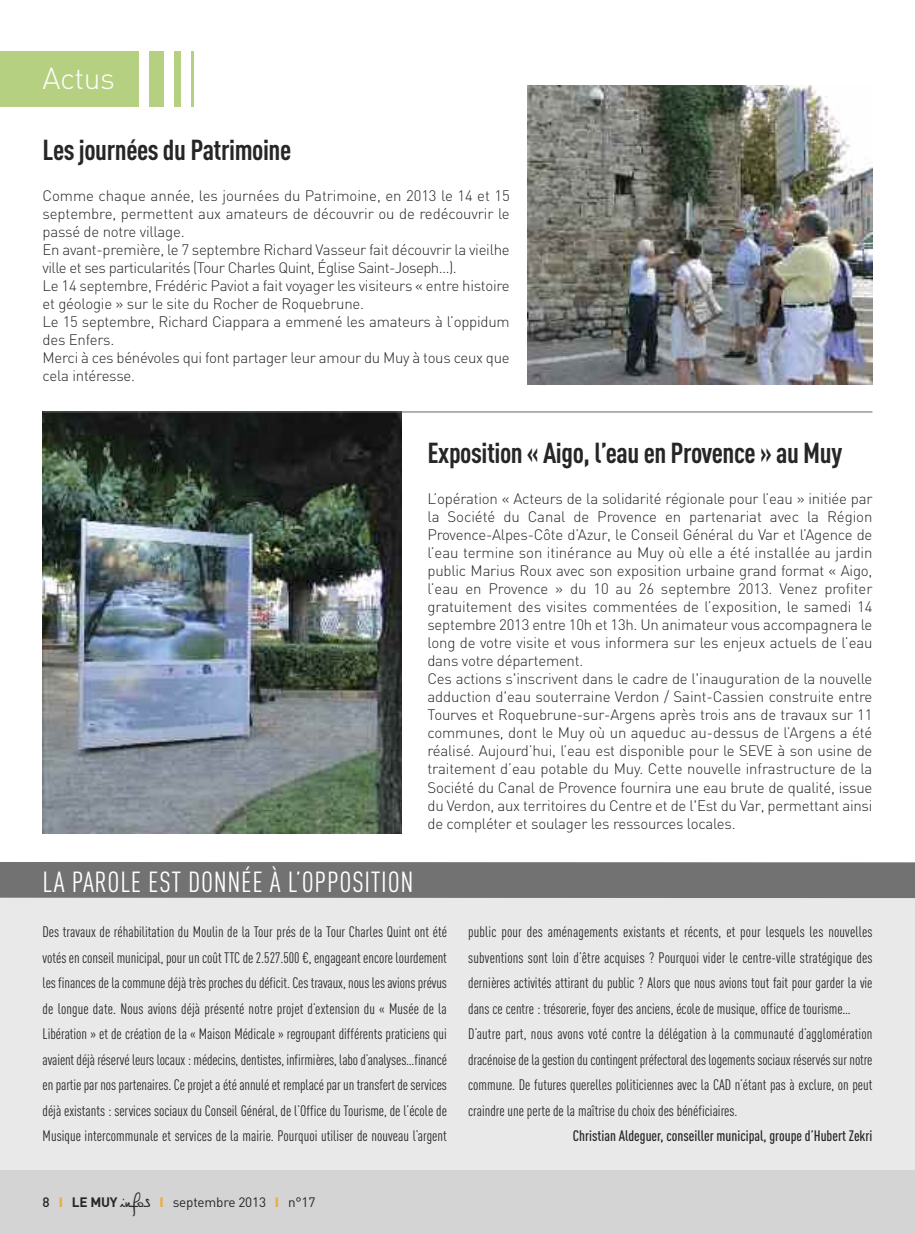
<style>
.page{position:relative;width:915px;height:1234px;background:#fff}
.page>*{position:absolute;margin:0;border:0;box-sizing:border-box;transform-origin:0 0}
.t1{font:300 30px "DIN";letter-spacing:-.015em;color:#fff}
.t2{font:28.65px "DIN Cond";letter-spacing:.025em;color:#fff}
.t3{font:700 28.5px "DIN Cond";letter-spacing:-.015em;color:#272627}
.t4{font:300 15px/18px "DIN";letter-spacing:-.015em;color:#272627}
.t5{font:15px/25.5px "DIN Cond";color:#272627;text-align:justify}
.t6{font:500 15px "DIN Cond";color:#272627}
.t7{font:13.5px "DIN";letter-spacing:-.015em;color:#272627}
.s1{font-weight:500}
.s2{font-weight:900;color:#e9ae47}
.s3{font-weight:700}
.s4{font-family:"Philippe";font-size:16.5px}
</style>
<div class="page">
<div style="left:0;top:863px;width:914px;height:306px;background:#e9e9e9"></div>
<div style="left:0;top:861px;width:914px;height:36px;background:#737272"></div>
<div style="left:0;top:1169px;width:914px;height:64px;background:#d4d4d4"></div>
<img style="left:43px;top:412px;width:358px;height:420px">
<div style="left:0;top:51px;width:139px;height:55px;background:#b6d081"></div>
<div style="left:150px;top:51px;width:14px;height:55px;background:#b6d081"></div>
<div style="left:175px;top:51px;width:6px;height:55px;background:#b6d081"></div>
<hr style="left:192px;top:51px;width:2px;height:55px;background:#b6d081">
<img style="left:527px;top:85px;width:345px;height:299px">
<hr style="left:43px;top:411px;width:829px;height:1px;background:#686768">
<h1 class="t1" style="left:43px;top:68px;width:74px">Actus</h1>
<h3 class="t3" style="left:43px;top:139px;width:250px">Les journées du Patrimoine</h3>
<p class="t4" style="left:43px;top:188px;width:468px">Comme chaque année, les journées du Patrimoine, en 2013 le 14 et 15 septembre, permettent aux amateurs de découvrir ou de redécouvrir le passé de notre village.<br>En avant-première, le 7 septembre Richard Vasseur fait découvrir la vieilhe ville et ses particularités (Tour Charles Quint, Église Saint-Joseph…).<br>Le 14 septembre, Frédéric Paviot a fait voyager les visiteurs « entre histoire et géologie » sur le site du Rocher de Roquebrune.<br>Le 15 septembre, Richard Ciappara a emmené les amateurs à l’oppidum des Enfers.<br>Merci à ces bénévoles qui font partager leur amour du Muy à tous ceux que cela intéresse.</p>
<h3 class="t3" style="left:427px;top:442px;width:416px">Exposition « Aigo, l’eau en Provence » au Muy</h3>
<p class="t4" style="left:427px;top:491px;width:446px">L’opération « Acteurs de la solidarité régionale pour l’eau » initiée par la Société du Canal de Provence en partenariat avec la Région Provence-Alpes-Côte d’Azur, le Conseil Général du Var et l’Agence de l’eau termine son itinérance au Muy où elle a été installée au jardin public Marius Roux avec son exposition urbaine grand format « Aigo, l’eau en Provence » du 10 au 26 septembre 2013. Venez profiter gratuitement des visites commentées de l’exposition, le samedi 14 septembre 2013 entre 10h et 13h. Un animateur vous accompagnera le long de votre visite et vous informera sur les enjeux actuels de l’eau dans votre département.<br>Ces actions s'inscrivent dans le cadre de l'inauguration de la nouvelle adduction d'eau souterraine Verdon / Saint-Cassien construite entre Tourves et Roquebrune-sur-Argens après trois ans de travaux sur 11 communes, dont le Muy où un aqueduc au-dessus de l’Argens a été réalisé. Aujourd’hui, l’eau est disponible pour le SEVE à son usine de traitement d’eau potable du Muy. Cette nouvelle infrastructure de la Société du Canal de Provence fournira une eau brute de qualité, issue du Verdon, aux territoires du Centre et de l'Est du Var, permettant ainsi de compléter et soulager les ressources locales.</p>
<h2 class="t2" style="left:43px;top:870px;width:372px">LA PAROLE EST DONNÉE À L’OPPOSITION</h2>
<p class="t5" style="left:43px;top:920px;width:406px">Des travaux de réhabilitation du Moulin de la Tour prés de la Tour Charles Quint ont été votés en conseil municipal, pour un coût TTC de 2.527.500 €, engageant encore lourdement les finances de la commune déjà très proches du déficit. Ces travaux, nous les avions prévus de longue date. Nous avions déjà présenté notre projet d’extension du « Musée de la Libération » et de création de la « Maison Médicale » regroupant différents praticiens qui avaient déjà réservé leurs locaux : médecins, dentistes, infirmières, labo d’analyses…financé en partie par nos partenaires. Ce projet a été annulé et remplacé par un transfert de services déjà existants : services sociaux du Conseil Général, de l’Office du Tourisme, de l’école de Musique intercommunale et services de la mairie. Pourquoi utiliser de nouveau l’argent</p>
<p class="t5" style="left:468px;top:920px;width:405px;text-align:left">public pour des aménagements existants et récents, et pour lesquels les nouvelles subventions sont loin d’être acquises ? Pourquoi vider le centre-ville stratégique des dernières activités attirant du public ? Alors que nous avions tout fait pour garder la vie dans ce centre : trésorerie, foyer des anciens, école de musique, office de tourisme… D’autre part, nous avons voté contre la délégation à la communauté d’agglomération dracénoise de la gestion du contingent préfectoral des logements sociaux réservés sur notre commune. De futures querelles politiciennes avec la CAD n’étant pas à exclure, on peut craindre une perte de la maîtrise du choix des bénéficiaires.</p>
<p class="t6" style="left:572px;top:1130px;width:301px">Christian Aldeguer, conseiller municipal, groupe d’Hubert Zekri</p>
<p class="t7" style="left:43px;top:1196px;width:274px"><span class="s1">8</span> <span class="s2">I</span> <span class="s3">LE MUY</span> <span class="s4">infos</span> <span class="s2">I</span> septembre 2013 <span class="s2">I</span> n°17</p>
</div>
